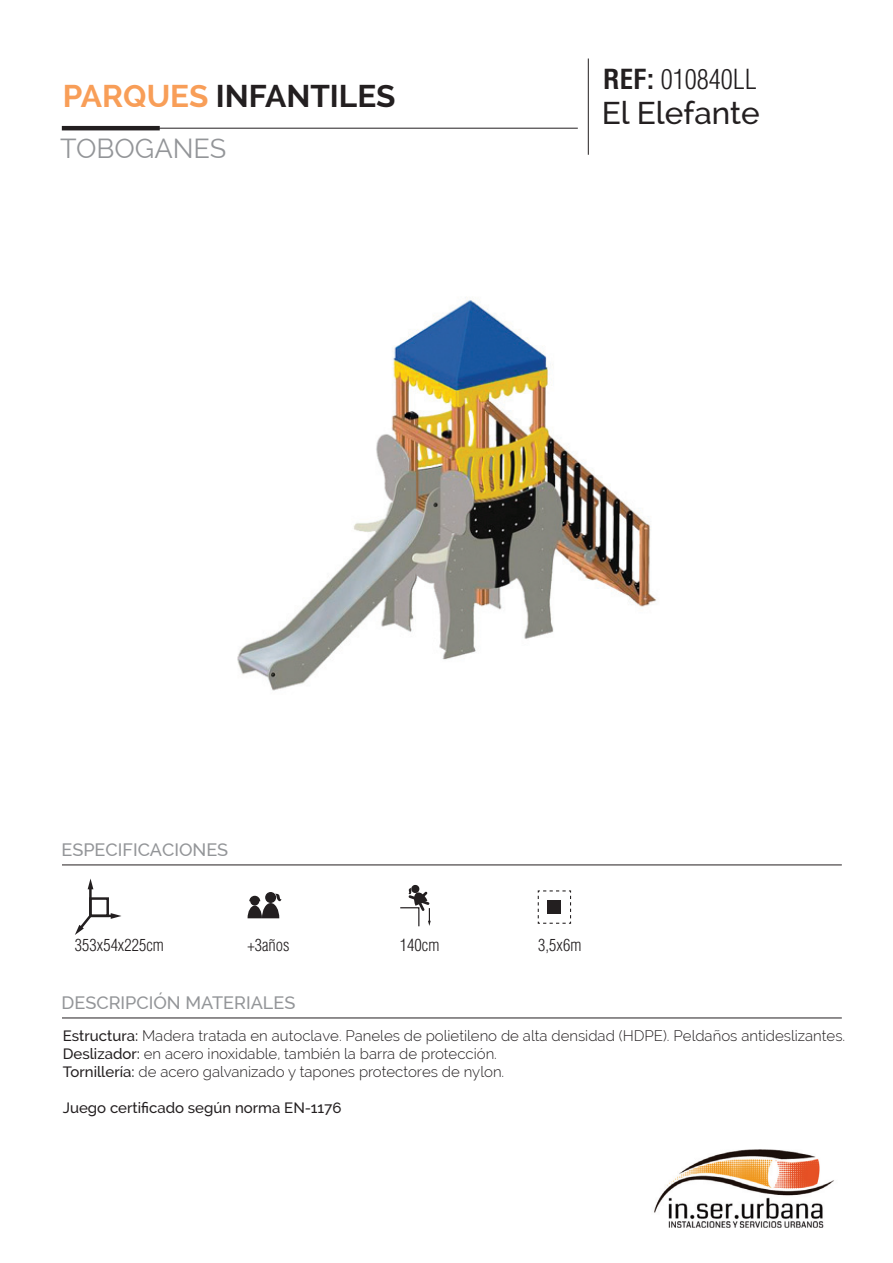
<style>
.page{position:relative;width:893px;height:1263px;background:#fff}
.page>*{position:absolute;margin:0;border:0;box-sizing:border-box;transform-origin:0 0}
.t1{font:700 31.5px "Raleway";color:#231f20}
.t2{font:500 31.5px "Raleway";color:#231f20}
.t3{font:300 condensed 27px "Helvetica LT Std";color:#231f20}
.t4{font:27px "Raleway";color:#939598}
.t5{font:500 18px "Raleway";color:#939598}
.t6{font:300 condensed 16.5px "Helvetica LT Std";color:#231f20}
.t7{font:300 15px/18px "Raleway";color:#231f20}
.t8{font:500 15px "Raleway";color:#231f20}
.s1{color:#f89e58}
.s2{font-weight:700}
.s3{font-weight:500}
</style>
<div class="page">
<hr style="left:62px;top:864px;width:780px;height:1px;background:#231f20">
<div style="left:89px;top:897px;width:20px;height:20px;border:2px solid #231f20"></div>
<hr style="left:89px;top:887px;width:3px;height:29px;background:#231f20">
<svg style="left:88px;top:878px;width:5px;height:11px"></svg>
<svg style="left:75px;top:912px;width:19px;height:23px"></svg>
<hr style="left:90px;top:915px;width:23px;height:2px;background:#231f20">
<svg style="left:111px;top:913px;width:10px;height:6px"></svg>
<svg style="left:248px;top:893px;width:33px;height:25px"></svg>
<svg style="left:537px;top:890px;width:35px;height:34px"></svg>
<svg style="left:400px;top:884px;width:31px;height:43px"></svg>
<hr style="left:63px;top:128px;width:515px;height:1px;background:#231f20">
<hr style="left:62px;top:126px;width:98px;height:4px;background:#231f20">
<hr style="left:588px;top:59px;width:1px;height:96px;background:#231f20">
<hr style="left:62px;top:1017px;width:780px;height:1px;background:#231f20">
<img style="left:654px;top:1149px;width:180px;height:79px">
<img style="left:237px;top:297px;width:420px;height:394px">
<h1 class="t1" style="left:63px;top:78px;width:334px"><span class="s1">PARQUES</span> INFANTILES</h1>
<h2 class="t4" style="left:60px;top:133px;width:167px">TOBOGANES</h2>
<h2 class="t3" style="left:603px;top:62px;width:155px"><span class="s2">REF:</span> 010840LL</h2>
<h1 class="t2" style="left:602px;top:94px;width:160px">El Elefante</h1>
<p class="t5" style="left:62px;top:839px;width:168px">ESPECIFICACIONES</p>
<p class="t6" style="left:75px;top:934px;width:90px">353x54x225cm</p>
<p class="t6" style="left:248px;top:934px;width:44px">+3años</p>
<p class="t6" style="left:400px;top:934px;width:41px">140cm</p>
<p class="t6" style="left:538px;top:934px;width:45px">3,5x6m</p>
<p class="t5" style="left:62px;top:992px;width:235px">DESCRIPCIÓN MATERIALES</p>
<p class="t7" style="left:63px;top:1026px;width:784px"><span class="s3">Estructura:</span> Madera tratada en autoclave. Paneles de polietileno de alta densidad (HDPE). Peldaños antideslizantes.<br><span class="s3">Deslizador:</span> en acero inoxidable, también la barra de protección.<br><span class="s3">Tornillería:</span> de acero galvanizado y tapones protectores de nylon.</p>
<p class="t8" style="left:63px;top:1099px;width:280px">Juego certificado según norma EN-1176</p>
</div>
